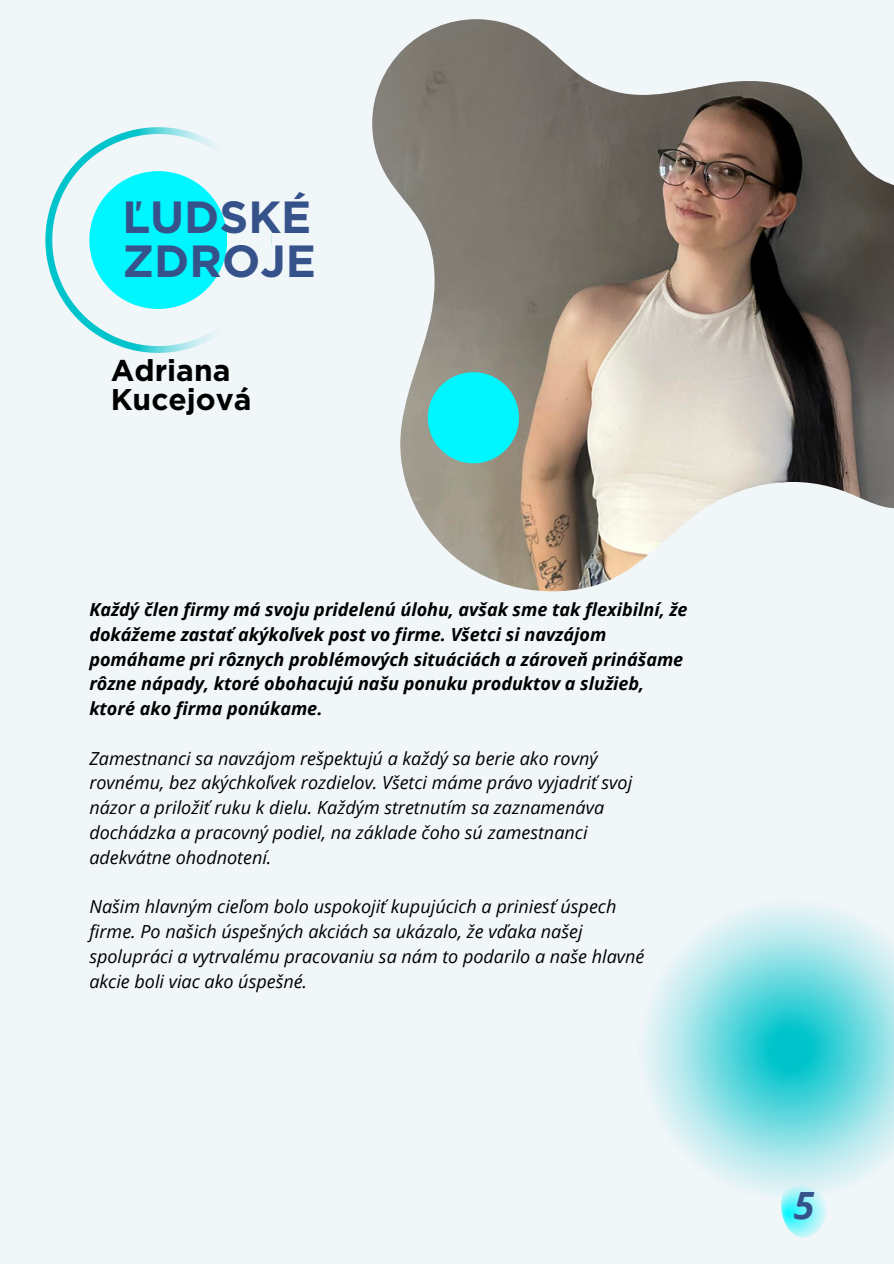
<style>
.page{position:relative;width:894px;height:1264px;background:#fff}
.page>*{position:absolute;margin:0;border:0;box-sizing:border-box;transform-origin:0 0}
.t1{font:700 45px/43.8px "Gotham";color:#36528b}
.t2{font:italic 700 37.5px "Open Sans";color:#36528b}
.t3{font:700 30px/29.2px "Gotham";color:#000}
.t4{font:italic 18px "Open Sans";color:#000}
.t5{font:italic 700 18px/24.8px "Open Sans";color:#000}
</style>
<div class="page">
<div style="left:0;top:0;width:893px;height:1263px;background:#f1f6f9"></div>
<svg style="left:45px;top:127px;width:169px;height:226px"></svg>
<svg style="left:89px;top:171px;width:138px;height:137px"></svg>
<svg style="left:638px;top:905px;width:255px;height:289px"></svg>
<img style="left:372px;top:19px;width:521px;height:573px">
<svg style="left:427px;top:372px;width:91px;height:91px;background:#20e0e4"></svg>
<svg style="left:781px;top:1172px;width:46px;height:65px;background:#acf3f8"></svg>
<p class="t1" style="left:122px;top:195px;width:195px">ĽUDSKÉ<br>ZDROJE</p>
<p class="t3" style="left:111px;top:355px;width:142px">Adriana<br>Kucejová</p>
<h1 class="t5" style="left:89px;top:596px;width:599px">Každý člen firmy má svoju pridelenú úlohu, avšak sme tak flexibilní, že dokážeme zastať akýkoľvek post vo firme. Všetci si navzájom pomáhame pri rôznych problémových situáciách a zároveň prinášame rôzne nápady, ktoré obohacujú našu ponuku produktov a služieb, ktoré ako firma ponúkame.</h1>
<h2 class="t4" style="left:89px;top:745px;width:509px">Zamestnanci sa navzájom rešpektujú a každý sa berie ako rovný</h2>
<p class="t4" style="left:89px;top:770px;width:544px">rovnému, bez akýchkoľvek rozdielov. Všetci máme právo vyjadriť svoj</p>
<p class="t4" style="left:89px;top:795px;width:516px">názor a priložiť ruku k dielu. Každým stretnutím sa zaznamenáva</p>
<h3 class="t4" style="left:89px;top:819px;width:499px">dochádzka a pracovný podiel, na základe čoho sú zamestnanci</h3>
<p class="t4" style="left:89px;top:844px;width:184px">adekvátne ohodnotení.</p>
<p class="t4" style="left:89px;top:894px;width:528px">Našim hlavným cieľom bolo uspokojiť kupujúcich a priniesť úspech</p>
<p class="t4" style="left:89px;top:918px;width:494px">firme. Po našich úspešných akciách sa ukázalo, že vďaka našej</p>
<p class="t4" style="left:89px;top:943px;width:556px">spolupráci a vytrvalému pracovaniu sa nám to podarilo a naše hlavné</p>
<p class="t4" style="left:89px;top:968px;width:219px">akcie boli viac ako úspešné.</p>
<p class="t2" style="left:793px;top:1178px;width:22px">5</p>
</div>
